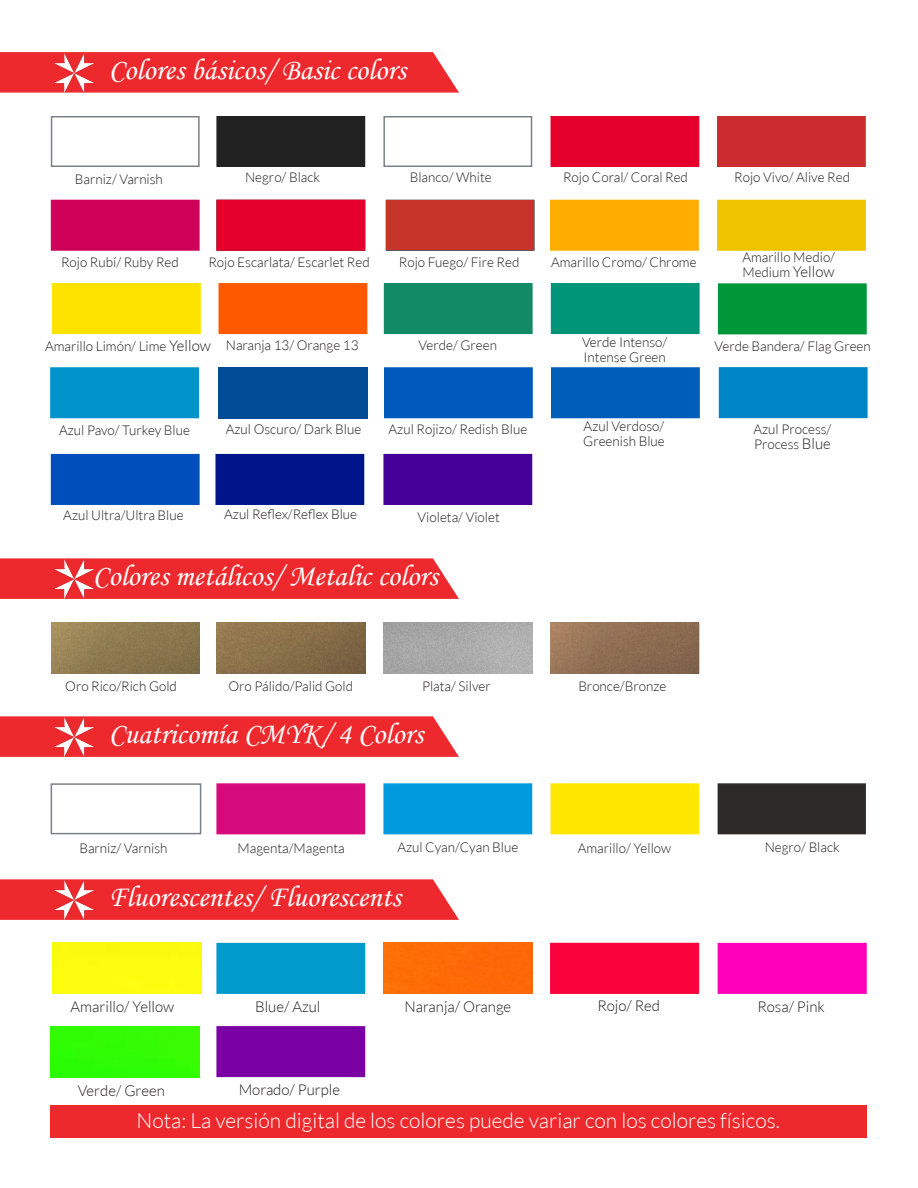
<style>
.page{position:relative;width:918px;height:1188px;background:#fff}
.page>*{position:absolute;margin:0;border:0;box-sizing:border-box;transform-origin:0 0}
.t1{font:30px "Monotype Corsiva";color:#fff}
.t2{font:300 21px "Lato";color:#fff}
.t3{font:300 15px "Lato";color:#231f20}
.t4{font:300 13.5px/15px "Lato";color:#231f20}
.s1{font-size:15px}
</style>
<div class="page">
<div style="left:51px;top:1105px;width:816px;height:32px;background:#ee292d"></div>
<svg style="left:0;top:52px;width:459px;height:41px;background:#ee3236"></svg>
<img style="left:55px;top:53px;width:40px;height:39px">
<div style="left:51px;top:116px;width:149px;height:51px;border:2px solid #7c8088"></div>
<div style="left:717px;top:116px;width:149px;height:51px;background:#cb2c30"></div>
<div style="left:216px;top:116px;width:149px;height:51px;background:#222"></div>
<div style="left:51px;top:200px;width:149px;height:51px;background:#cf0058;border:2px solid #cf0058"></div>
<div style="left:383px;top:116px;width:149px;height:51px;background:#fff;border:2px solid #7c8088"></div>
<div style="left:551px;top:116px;width:148px;height:51px;background:#e5002b"></div>
<div style="left:550px;top:200px;width:149px;height:51px;background:#ffad01;border:2px solid #ffad01"></div>
<div style="left:717px;top:200px;width:149px;height:51px;background:#f0c401;border:2px solid #f0c401"></div>
<div style="left:219px;top:283px;width:148px;height:51px;background:#fe5900"></div>
<div style="left:384px;top:283px;width:149px;height:51px;background:#128a64"></div>
<div style="left:551px;top:283px;width:149px;height:51px;background:#009578"></div>
<div style="left:718px;top:283px;width:149px;height:51px;background:#009738;border:2px solid #009738"></div>
<div style="left:50px;top:367px;width:149px;height:51px;background:#0193cc;border:2px solid #0193cc"></div>
<div style="left:384px;top:367px;width:149px;height:51px;background:#005abb;border:2px solid #005abb"></div>
<div style="left:551px;top:367px;width:149px;height:51px;background:#005eb8;border:2px solid #005eb8"></div>
<div style="left:51px;top:454px;width:149px;height:51px;background:#004ebb"></div>
<div style="left:719px;top:367px;width:149px;height:51px;background:#0085c8;border:2px solid #0085c8"></div>
<div style="left:383px;top:454px;width:149px;height:51px;background:#450099"></div>
<div style="left:51px;top:783px;width:150px;height:51px;background:#fff;border:2px solid #7c8088"></div>
<div style="left:216px;top:783px;width:149px;height:51px;background:#d60b7b;border:2px solid #d60b7b"></div>
<div style="left:383px;top:783px;width:149px;height:51px;background:#009bde;border:2px solid #009bde"></div>
<div style="left:551px;top:783px;width:148px;height:51px;background:#ffe700;border:2px solid #ffe700"></div>
<div style="left:718px;top:783px;width:148px;height:51px;background:#2e2a29;border:2px solid #2e2a29"></div>
<svg style="left:0;top:558px;width:459px;height:41px;background:#ee3236"></svg>
<img style="left:55px;top:560px;width:40px;height:39px">
<svg style="left:0;top:716px;width:459px;height:41px;background:#ee3236"></svg>
<img style="left:55px;top:718px;width:40px;height:39px">
<div style="left:216px;top:943px;width:149px;height:51px;background:#009acc;border:2px solid #009acc"></div>
<div style="left:718px;top:943px;width:149px;height:51px;background:#ff01bb;border:2px solid #ff01bb"></div>
<div style="left:216px;top:1026px;width:149px;height:51px;background:#7a00a3;border:2px solid #7a00a3"></div>
<svg style="left:0;top:879px;width:459px;height:41px;background:#ee3236"></svg>
<img style="left:55px;top:881px;width:40px;height:39px">
<img style="left:384px;top:623px;width:148px;height:51px">
<img style="left:551px;top:623px;width:148px;height:51px">
<img style="left:51px;top:623px;width:149px;height:51px">
<img style="left:216px;top:623px;width:149px;height:51px">
<img style="left:51px;top:1026px;width:149px;height:51px">
<div style="left:53px;top:943px;width:148px;height:51px;background:#fcfd0f"></div>
<div style="left:384px;top:943px;width:148px;height:51px;background:#fd6a07"></div>
<div style="left:216px;top:200px;width:149px;height:51px;background:#e5002b;border:2px solid #e5002b"></div>
<div style="left:219px;top:367px;width:149px;height:51px;background:#004c97"></div>
<div style="left:550px;top:943px;width:149px;height:51px;background:#fa023c;border:2px solid #fa023c"></div>
<div style="left:215px;top:454px;width:149px;height:51px;background:#00158a"></div>
<div style="left:52px;top:283px;width:149px;height:51px;background:#fee300"></div>
<div style="left:386px;top:200px;width:149px;height:51px;border:2px solid #231f20"></div>
<div style="left:386px;top:200px;width:148px;height:50px;background:#c73429"></div>
<p class="t1" style="left:109px;top:52px;width:298px">Colores básicos/ Basic colors</p>
<p class="t4" style="left:75px;top:172px;width:90px">Barniz/ Varnish</p>
<p class="t4" style="left:245px;top:170px;width:77px">Negro/ Black</p>
<p class="t4" style="left:410px;top:170px;width:84px">Blanco/ White</p>
<p class="t4" style="left:563px;top:170px;width:126px">Rojo Coral/ Coral Red</p>
<p class="t4" style="left:734px;top:170px;width:117px">Rojo Vivo/ Alive Red</p>
<p class="t4" style="left:61px;top:255px;width:119px">Rojo Rubí/ Ruby Red</p>
<p class="t4" style="left:208px;top:255px;width:163px">Rojo Escarlata/ Escarlet Red</p>
<p class="t4" style="left:551px;top:255px;width:147px">Amarillo Cromo/ Chrome</p>
<p class="t4" style="left:742px;top:250px;width:94px">Amarillo Medio/<br>Medium <span class="s1">Yellow</span></p>
<p class="t4" style="left:399px;top:255px;width:122px">Rojo Fuego/ Fire Red</p>
<p class="t4" style="left:45px;top:339px;width:167px">Amarillo Limón/ Lime <span class="s1">Yellow</span></p>
<p class="t4" style="left:226px;top:338px;width:134px">Naranja 13/ Orange 13</p>
<p class="t4" style="left:419px;top:338px;width:80px">Verde/ Green</p>
<p class="t4" style="left:582px;top:335px;width:87px">Verde Intenso/<br>Intense Green</p>
<p class="t4" style="left:714px;top:339px;width:158px">Verde Bandera/ Flag Green</p>
<p class="t4" style="left:59px;top:423px;width:132px">Azul Pavo/ Turkey Blue</p>
<p class="t4" style="left:226px;top:422px;width:137px">Azul Oscuro/ Dark Blue</p>
<p class="t4" style="left:583px;top:419px;width:83px">Azul Verdoso/<br>Greenish Blue</p>
<p class="t4" style="left:389px;top:422px;width:140px">Azul Rojizo/ Redish Blue</p>
<p class="t4" style="left:63px;top:508px;width:122px">Azul Ultra/Ultra Blue</p>
<p class="t4" style="left:224px;top:507px;width:134px">Azul Reflex/Reflex Blue</p>
<p class="t4" style="left:418px;top:510px;width:84px">Violeta/ Violet</p>
<p class="t1" style="left:93px;top:558px;width:346px">Colores metálicos/ Metalic colors</p>
<p class="t4" style="left:65px;top:679px;width:113px">Oro Rico/Rich Gold</p>
<p class="t4" style="left:228px;top:679px;width:126px">Oro Pálido/Palid Gold</p>
<p class="t4" style="left:422px;top:679px;width:70px">Plata/ Silver</p>
<p class="t4" style="left:578px;top:679px;width:90px">Bronce/Bronze</p>
<p class="t1" style="left:109px;top:716px;width:316px">Cuatricomía CMYK/ 4 Colors</p>
<p class="t4" style="left:753px;top:422px;width:80px">Azul Process/<br>Process <span class="s1">Blue</span></p>
<p class="t4" style="left:79px;top:841px;width:90px">Barniz/ Varnish</p>
<p class="t4" style="left:238px;top:841px;width:109px">Magenta/Magenta</p>
<p class="t4" style="left:397px;top:840px;width:122px">Azul Cyan/Cyan Blue</p>
<p class="t4" style="left:578px;top:841px;width:95px">Amarillo/ Yellow</p>
<p class="t4" style="left:765px;top:840px;width:77px">Negro/ Black</p>
<p class="t1" style="left:109px;top:879px;width:294px">Fluorescentes/ Fluorescents</p>
<p class="t3" style="left:71px;top:999px;width:105px">Amarillo/ Yellow</p>
<p class="t3" style="left:255px;top:999px;width:67px">Blue/ Azul</p>
<p class="t3" style="left:404px;top:999px;width:108px">Naranja/ Orange</p>
<p class="t3" style="left:597px;top:998px;width:64px">Rojo/ Red</p>
<p class="t3" style="left:78px;top:1082px;width:89px">Verde/ Green</p>
<p class="t3" style="left:239px;top:1081px;width:103px">Morado/ Purple</p>
<p class="t3" style="left:757px;top:999px;width:69px">Rosa/ Pink</p>
<p class="t2" style="left:136px;top:1110px;width:645px">Nota: La versión digital de los colores puede variar con los colores físicos.</p>
</div>
